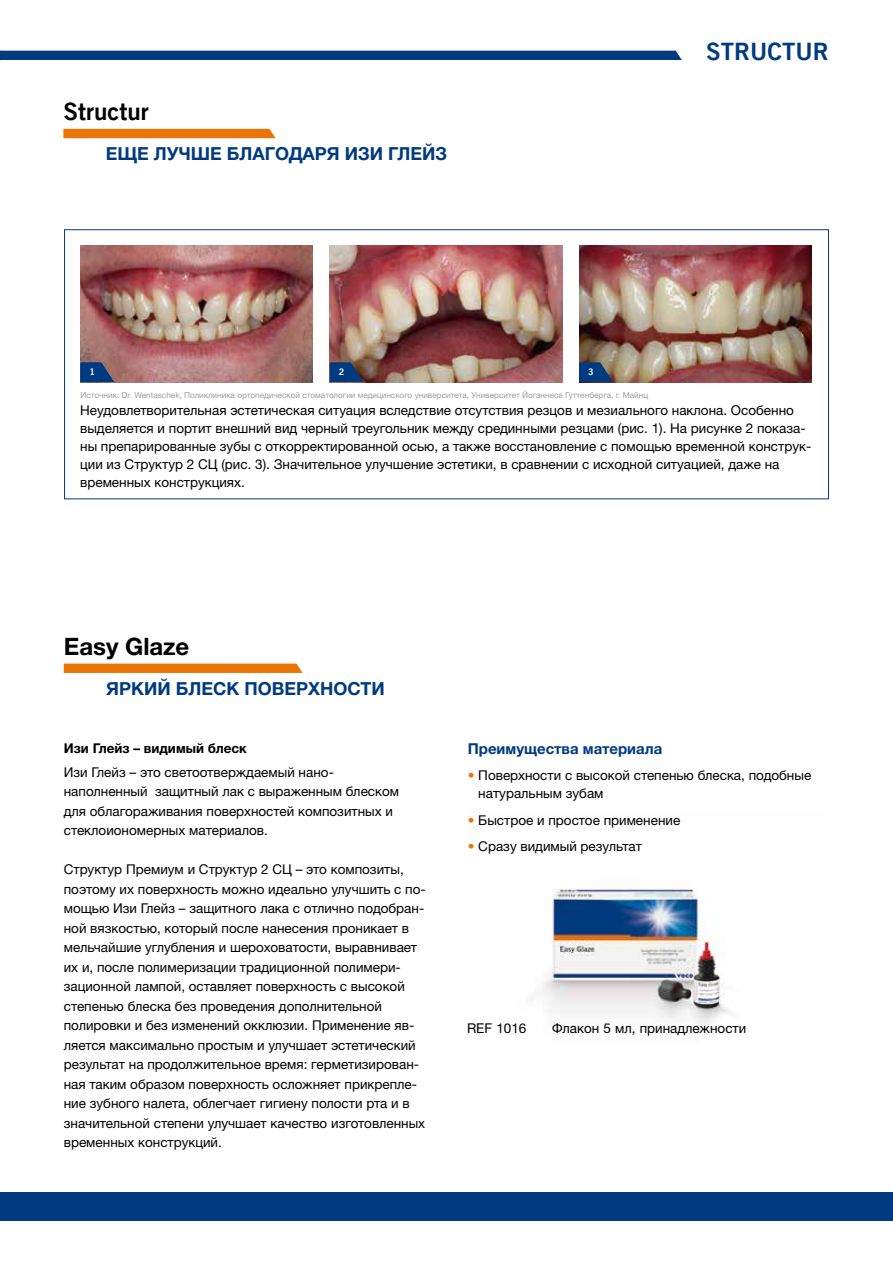
<style>
.page{position:relative;width:893px;height:1263px;background:#fff}
.page>*{position:absolute;margin:0;border:0;box-sizing:border-box;transform-origin:0 0}
.t1{font:700 24px "Helvetica Neue LTW1 G";color:#000}
.t2{font:24px "Trade Gothic LT Com Bd 2";color:#000}
.t3{font:24px "Trade Gothic LT Com Bd 2";color:#003a80}
.t4{font:700 18px "Helvetica Neue LTW1 G";color:#003a80}
.t5{font:700 15px "Helvetica Neue LTW1 G";color:#003a80}
.t6{font:13.5px/19.5px "Helvetica Neue LTW1 G";color:#000}
.t7{font:700 13.5px "Helvetica Neue LTW1 G";color:#000}
.t8{font:9px "Trade Gothic LT Com Bd 2";color:#fff}
.t9{font:8.25px "Helvetica Neue LTW1 G";color:#9c9e9f}
.s1{color:#ec7405}
</style>
<div class="page">
<div style="left:0;top:1192px;width:893px;height:28px;background:#003a80"></div>
<div style="left:63px;top:129px;width:213px;height:9px;background:#ec7405"></div>
<div style="left:0;top:51px;width:682px;height:9px;background:#003a80"></div>
<img style="left:542px;top:888px;width:191px;height:137px">
<svg style="left:64px;top:664px;width:238px;height:9px;background:#ec7608"></svg>
<img style="left:80px;top:246px;width:233px;height:136px">
<img style="left:330px;top:246px;width:232px;height:136px">
<img style="left:579px;top:246px;width:232px;height:136px">
<svg style="left:80px;top:362px;width:34px;height:20px"></svg>
<svg style="left:330px;top:362px;width:34px;height:20px"></svg>
<svg style="left:579px;top:362px;width:34px;height:20px"></svg>
<h1 class="t2" style="left:63px;top:97px;width:87px">Structur</h1>
<h2 class="t4" style="left:106px;top:143px;width:343px">Еще лучш е благодаря Изи Глейз</h2>
<h1 class="t3" style="left:706px;top:37px;width:124px">Structur</h1>
<p class="t8" style="left:89px;top:366px;width:7px">1</p>
<p class="t8" style="left:339px;top:366px;width:7px">2</p>
<p class="t8" style="left:588px;top:366px;width:7px">3</p>
<p class="t9" style="left:80px;top:390px;width:569px">Источник: Dr. Wentaschek, Поликлиника ортопедической стоматологии медицинского университета, Университет Йоганнеса Гуттенберга, г. Майнц</p>
<p class="t6" style="left:80px;top:401px;width:733px;line-height:18px">Неудовлетворительная эстетическая ситуация вследствие отсутствия резцов и мезиального наклона. Особенно выделяется и портит внешний вид черный треугольник между срединными резцами (рис. 1). На рисунке 2 показа&shy;ны препарированные зубы с откорректированной осью, а также восстановление с помощью временной конструк&shy;ции из Структур 2 СЦ (рис. 3). Значительное улучшение эстетики, в сравнении с исходной ситуацией, даже на временных конструкциях.</p>
<h1 class="t1" style="left:64px;top:632px;width:127px">Easy Glaze</h1>
<h2 class="t4" style="left:106px;top:678px;width:280px">Яркий блеск поверхности</h2>
<p class="t7" style="left:64px;top:739px;width:185px">Изи Глейз – видимый блеск</p>
<p class="t6" style="left:64px;top:762px;width:337px">Изи Глейз – это светоотверждаемый нано&shy;наполненный защитный лак с выраженным блеском для облагораживания поверхностей композитных и стеклоиономерных материалов.</p>
<p class="t6" style="left:64px;top:859px;width:363px">Структур Премиум и Структур 2 СЦ – это композиты, поэтому их поверхность можно идеально улучшить с по&shy;мощью Изи Глейз – защитного лака с отлично подобран&shy;ной вязкостью, который после нанесения проникает в мельчайшие углубления и шероховатости, выравнивает их и, после полимеризации традиционной полимери&shy;зационной лампой, оставляет поверхность с высокой степенью блеска без проведения дополнительной полировки и без изменений окклюзии. Применение яв&shy;ляется максимально простым и улучшает эстетический результат на продолжительное время: герметизирован&shy;ная таким образом поверхность осложняет прикрепле&shy;ние зубного налета, облегчает гигиену полости рта и в значительной степени улучшает качество изготовленных временных конструкций.</p>
<p class="t5" style="left:468px;top:739px;width:196px">Преимущества материала</p>
<p class="t6" style="left:478px;top:766px;width:335px;line-height:18px;text-indent:-11px"><span class="s1">•</span> Поверхности с высокой степенью блеска, подобные натуральным зубам</p>
<p class="t6" style="left:468px;top:810px;width:214px"><span class="s1">•</span> Быстрое и простое применение</p>
<p class="t6" style="left:468px;top:837px;width:176px"><span class="s1">•</span> Сразу видимый результат</p>
<p class="t6" style="left:467px;top:1018px;width:61px">REF 1016</p>
<p class="t6" style="left:552px;top:1018px;width:196px">Флакон 5 мл, принадлежности</p>
</div>
